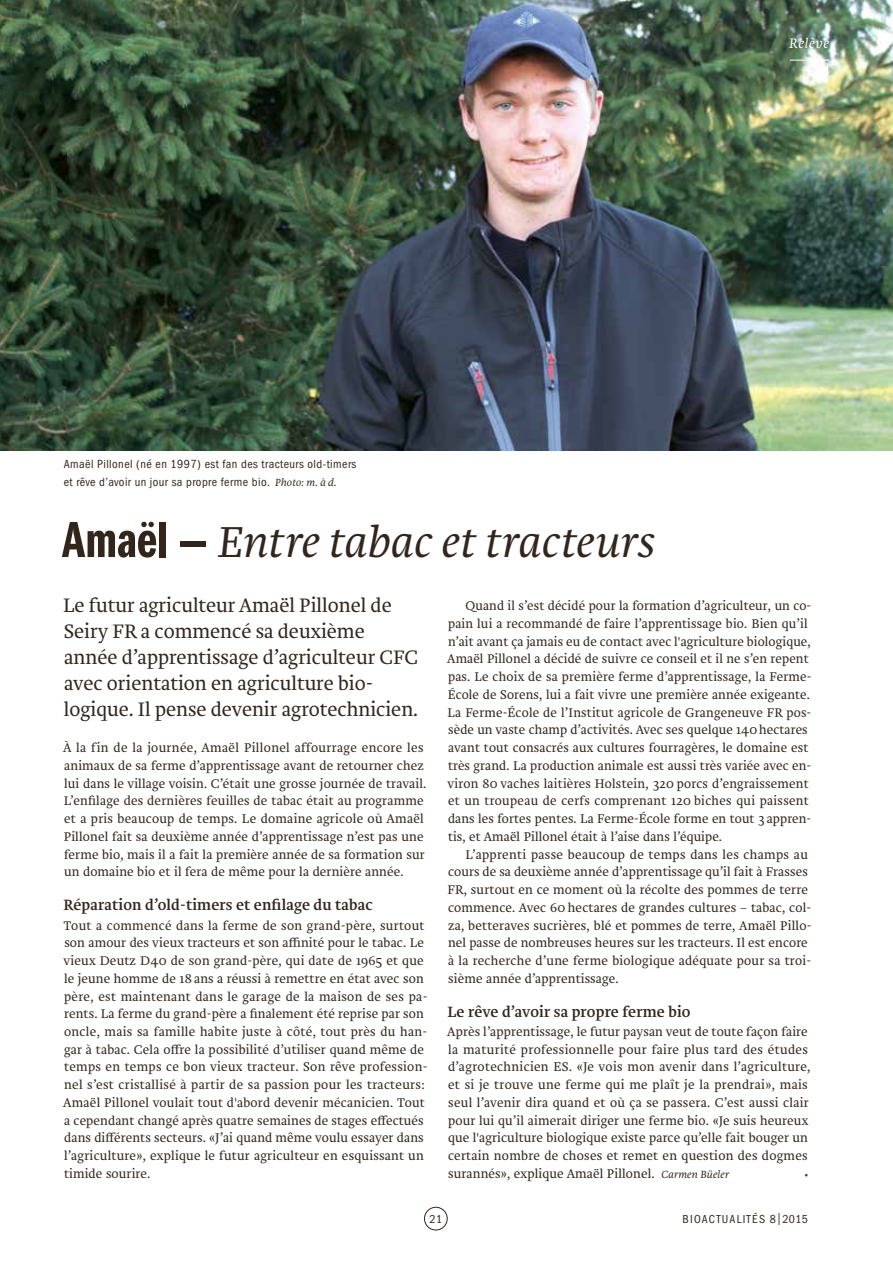
<style>
.page{position:relative;width:893px;height:1263px;background:#fff}
.page>*{position:absolute;margin:0;border:0;box-sizing:border-box;transform-origin:0 0}
.t1{font:italic 300 45px "Brioni Pro";letter-spacing:.005em;color:#32261c}
.t2{font:300 20.25px/26.1px "Brioni Pro";color:#32261c}
.t3{font:15.45px "Brioni Pro";letter-spacing:.01em;color:#32261c}
.t4{font:italic 300 14.25px "Brioni Pro";letter-spacing:.04em;color:#fff}
.t5{font:300 13.2px/17.7px "Brioni Pro";letter-spacing:.015em;color:#32261c}
.t6{font:condensed 12.15px/17.7px "ITC Franklin Gothic Std";letter-spacing:.035em;color:#32261c}
.t7{font:condensed 12px "ITC Franklin Gothic Std";letter-spacing:.11em;color:#32261c}
.t8{font:italic 300 10.8px "Brioni Pro";color:#32261c}
.s1{font-family:"Brioni Pro";font-weight:300;font-style:italic;font-stretch:normal;font-size:10.8px}
.s2{font-family:"Franklin Gothic LT Com Dm Cm";font-weight:400;font-style:normal;font-size:52.5px}
.s3{font-style:italic;font-size:10.8px}
</style>
<div class="page">
<div style="left:424px;top:1207px;width:24px;height:23px;border:1px solid #32261c;border-radius:50%"></div>
<img style="left:0;top:0;width:893px;height:451px">
<hr style="left:790px;top:60px;width:39px;height:1px;background:#fff">
<p class="t4" style="left:789px;top:33px;width:41px">Relève</p>
<p class="t6" style="left:64px;top:456px;width:294px">Amaël Pillonel (né en 1997) est fan des tracteurs old-timers et rêve d’avoir un jour sa propre ferme bio. <span class="s1">Photo: m. à d.</span></p>
<h1 class="t1" style="left:62px;top:510px;width:595px"><span class="s2">Amaël –</span> Entre tabac et tracteurs</h1>
<h2 class="t2" style="left:63px;top:592px;width:357px">Le futur agriculteur Amaël Pillonel de Seiry FR a commencé sa deuxième année d’apprentissage d’agriculteur CFC avec orientation en agriculture bio&shy;logique. Il pense devenir agrotechnicien.</h2>
<p class="t5" style="left:63px;top:739px;width:365px">À la fin de la journée, Amaël Pillonel affourrage encore les animaux de sa ferme d’apprentissage avant de retourner chez lui dans le village voisin. C’était une grosse journée de travail.<br>L’enfilage des dernières feuilles de tabac était au programme et a pris beaucoup de temps. Le domaine agricole où Amaël Pillonel fait sa deuxième année d’apprentissage n’est pas une ferme bio, mais il a fait la première année de sa formation sur un domaine bio et il fera de même pour la dernière année.</p>
<p class="t3" style="left:64px;top:894px;width:311px">Réparation d’old-timers et enfilage du tabac</p>
<p class="t5" style="left:63px;top:916px;width:366px">Tout a commencé dans la ferme de son grand-père, surtout son amour des vieux tracteurs et son affinité pour le tabac. Le vieux Deutz D40 de son grand-père, qui date de 1965 et que le jeune homme de 18 ans a réussi à remettre en état avec son père, est maintenant dans le garage de la maison de ses pa&shy;rents. La ferme du grand-père a finalement été reprise par son oncle, mais sa famille habite juste à côté, tout près du han&shy;gar à tabac. Cela offre la possibilité d’utiliser quand même de temps en temps ce bon vieux tracteur. Son rêve profession&shy;nel s’est cristallisé à partir de sa passion pour les tracteurs:<br>Amaël Pillonel voulait tout d'abord devenir mécanicien. Tout a cependant changé après quatre semaines de stages effectués dans différents secteurs. «J’ai quand même voulu essayer dans l’agriculture», explique le futur agriculteur en esquissant un timide sourire.</p>
<p class="t5" style="left:447px;top:597px;width:366px;text-indent:18px">Quand il s’est décidé pour la formation d’agriculteur, un co&shy;pain lui a recommandé de faire l’apprentissage bio. Bien qu’il n’ait avant ça jamais eu de contact avec l'agriculture biologique, Amaël Pillonel a décidé de suivre ce conseil et il ne s’en repent pas. Le choix de sa première ferme d’apprentissage, la Ferme-École de Sorens, lui a fait vivre une première année exigeante.<br>La Ferme-École de l’Institut agricole de Grangeneuve FR pos&shy;sède un vaste champ d’activités. Avec ses quelque 140 hectares avant tout consacrés aux cultures fourragères, le domaine est très grand. La production animale est aussi très variée avec en&shy;viron 80 vaches laitières Holstein, 320 porcs d’engraissement et un troupeau de cerfs comprenant 120 biches qui paissent dans les fortes pentes. La Ferme-École forme en tout 3 appren&shy;tis, et Amaël Pillonel était à l’aise dans l’équipe.</p>
<p class="t5" style="left:448px;top:845px;width:365px;text-indent:18px">L’apprenti passe beaucoup de temps dans les champs au cours de sa deuxième année d’apprentissage qu’il fait à Frasses FR, surtout en ce moment où la récolte des pommes de terre commence. Avec 60 hectares de grandes cultures – tabac, col&shy;za, betteraves sucrières, blé et pommes de terre, Amaël Pillo&shy;nel passe de nombreuses heures sur les tracteurs. Il est encore à la recherche d’une ferme biologique adéquate pour sa troi&shy;sième année d’apprentissage.</p>
<p class="t3" style="left:447px;top:1000px;width:245px">Le rêve d’avoir sa propre ferme bio</p>
<p class="t5" style="left:447px;top:1023px;width:365px">Après l’apprentissage, le futur paysan veut de toute façon faire la maturité professionnelle pour faire plus tard des études d’agrotechnicien ES. «Je vois mon avenir dans l’agriculture, et si je trouve une ferme qui me plaît je la prendrai», mais seul l’avenir dira quand et où ça se passera. C’est aussi clair pour lui qu’il aimerait diriger une ferme bio. «Je suis heureux que l'agriculture biologique existe parce qu’elle fait bouger un certain nombre de choses et remet en question des dogmes surannés», explique Amaël Pillonel. <span class="s3">Carmen Büeler</span></p>
<p class="t8" style="left:805px;top:1167px;width:5px">•</p>
<p class="t7" style="left:430px;top:1212px;width:14px">21</p>
<p class="t7" style="left:683px;top:1212px;width:127px">BIOACTUALITÉS 8|2015</p>
</div>
